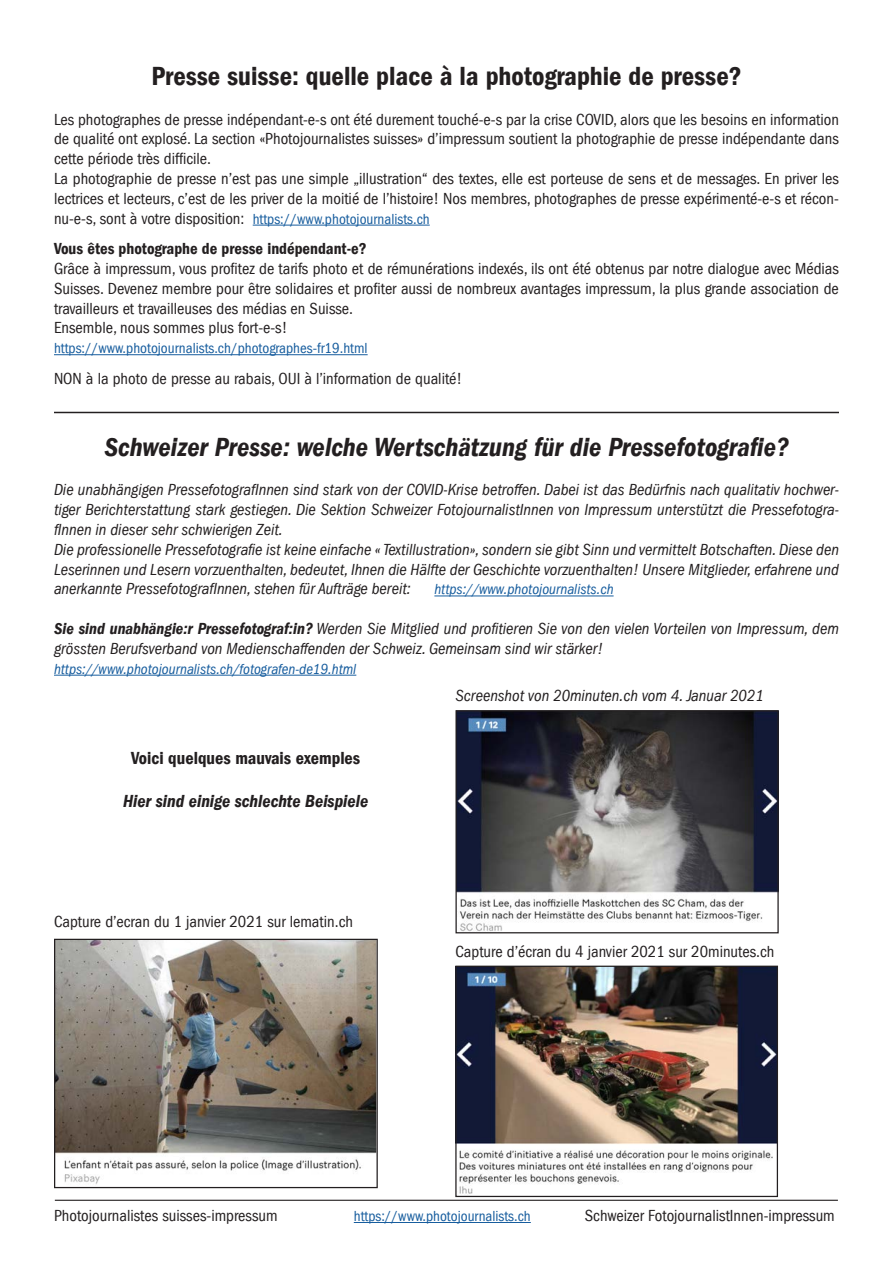
<style>
.page{position:relative;width:893px;height:1263px;background:#fff}
.page>*{position:absolute;margin:0;border:0;box-sizing:border-box;transform-origin:0 0}
.t1{font:italic 600 condensed 27px "Franklin Gothic LT";color:#231f20}
.t2{font:600 condensed 27px "Franklin Gothic LT";color:#231f20}
.t3{font:italic 600 condensed 18px "Franklin Gothic LT";color:#231f20}
.t4{font:600 condensed 18px "Franklin Gothic LT";color:#231f20}
.t5{font:condensed 16.5px/19.8px "Franklin Gothic LT";color:#231f20;text-align:justify}
.t6{font:italic condensed 16.5px/19.8px "Franklin Gothic LT";color:#231f20;text-align:justify}
.t7{font:600 condensed 16.5px "Franklin Gothic LT";color:#231f20}
.t8{font:condensed 15px "Franklin Gothic LT";color:#175d9e}
.t9{font:italic condensed 15px "Franklin Gothic LT";color:#175d9e}
.s1{font-size:16.5px;color:#231f20}
.s2{font-weight:600}
</style>
<div class="page">
<hr style="left:354px;top:1222px;width:177px;height:1px;background:#175d9e">
<hr style="left:55px;top:1200px;width:783px;height:1px;background:#231f20">
<hr style="left:253px;top:225px;width:177px;height:1px;background:#175d9e">
<hr style="left:54px;top:354px;width:314px;height:1px;background:#175d9e">
<hr style="left:434px;top:596px;width:180px;height:1px;background:#175d9e">
<hr style="left:54px;top:675px;width:302px;height:1px;background:#175d9e">
<hr style="left:54px;top:412px;width:785px;height:1px;background:#231f20">
<img style="left:457px;top:968px;width:319px;height:226px">
<div style="left:455px;top:966px;width:323px;height:231px;border:1px solid #231f20"></div>
<img style="left:457px;top:712px;width:320px;height:219px">
<div style="left:455px;top:710px;width:324px;height:223px;border:1px solid #231f20"></div>
<img style="left:56px;top:941px;width:320px;height:243px">
<div style="left:54px;top:939px;width:324px;height:249px;border:1px solid #231f20"></div>
<p class="t2" style="left:151px;top:61px;width:592px">Presse suisse: quelle place à la photographie de presse?</p>
<p class="t5" style="left:54px;top:109px;width:786px">Les photographes de presse indépendant-e-s ont été durement touché-e-s par la crise COVID, alors que les besoins en information de qualité ont explosé. La section «Photojournalistes suisses» d’impressum soutient la photographie de presse indépendante dans cette période très difficile.</p>
<p class="t5" style="left:54px;top:169px;width:787px">La photographie de presse n’est pas une simple „illustration“ des textes, elle est porteuse de sens et de messages. En priver les lectrices et lecteurs, c’est de les priver de la moitié de l’histoire! Nos membres, photographes de presse expérimenté-e-s et récon-</p>
<p class="t8" style="left:54px;top:210px;width:377px"><span class="s1">nu-e-s, sont à votre disposition:</span> https://www.photojournalists.ch</p>
<p class="t7" style="left:54px;top:239px;width:314px">Vous êtes photographe de presse indépendant-e?</p>
<p class="t5" style="left:54px;top:259px;width:786px">Grâce à impressum, vous profitez de tarifs photo et de rémunérations indexés, ils ont été obtenus par notre dialogue avec Médias Suisses. Devenez membre pour être solidaires et profiter aussi de nombreux avantages impressum, la plus grande association de travailleurs et travailleuses des médias en Suisse.</p>
<p class="t5" style="left:54px;top:318px;width:235px">Ensemble, nous sommes plus fort-e-s!</p>
<p class="t8" style="left:54px;top:340px;width:315px">https://www.photojournalists.ch/photographes-fr19.html</p>
<p class="t5" style="left:54px;top:369px;width:410px">NON à la photo de presse au rabais, OUI à l’information de qualité!</p>
<p class="t1" style="left:104px;top:431px;width:686px">Schweizer Presse: welche Wertschätzung für die Pressefotografie?</p>
<p class="t6" style="left:54px;top:480px;width:786px">Die unabhängigen PressefotografInnen sind stark von der COVID-Krise betroffen. Dabei ist das Bedürfnis nach qualitativ hochwer&shy;tiger Berichterstattung stark gestiegen. Die Sektion Schweizer FotojournalistInnen von Impressum unterstützt die Pressefotogra&shy;fInnen in dieser sehr schwierigen Zeit.</p>
<p class="t6" style="left:54px;top:540px;width:786px">Die professionelle Pressefotografie ist keine einfache « Textillustration», sondern sie gibt Sinn und vermittelt Botschaften. Diese den Leserinnen und Lesern vorzuenthalten, bedeutet, Ihnen die Hälfte der Geschichte vorzuenthalten! Unsere Mitglieder, erfahrene und anerkannte PressefotografInnen, stehen für Aufträge bereit:</p>
<p class="t9" style="left:434px;top:581px;width:181px">https://www.photojournalists.ch</p>
<p class="t6" style="left:54px;top:619px;width:786px"><span class="s2">Sie sind unabhängie:r Pressefotograf:in?</span> Werden Sie Mitglied und profitieren Sie von den vielen Vorteilen von Impressum, dem grössten Berufsverband von Medienschaffenden der Schweiz. Gemeinsam sind wir stärker!</p>
<p class="t9" style="left:54px;top:660px;width:304px">https://www.photojournalists.ch/fotografen-de19.html</p>
<p class="t4" style="left:131px;top:747px;width:231px">Voici quelques mauvais exemples</p>
<p class="t3" style="left:123px;top:791px;width:247px">Hier sind einige schlechte Beispiele</p>
<p class="t5" style="left:54px;top:912px;width:300px">Capture d’ecran du 1 janvier 2021 sur lematin.ch</p>
<p class="t6" style="left:455px;top:686px;width:310px">Screenshot von 20minuten.ch vom 4. Januar 2021</p>
<p class="t5" style="left:455px;top:942px;width:320px">Capture d’écran du 4 janvier 2021 sur 20minutes.ch</p>
<p class="t5" style="left:54px;top:1206px;width:225px">Photojournalistes suisses-impressum</p>
<p class="t8" style="left:354px;top:1207px;width:179px">https://www.photojournalists.ch</p>
<p class="t5" style="left:585px;top:1206px;width:251px">Schweizer FotojournalistInnen-impressum</p>
</div>
